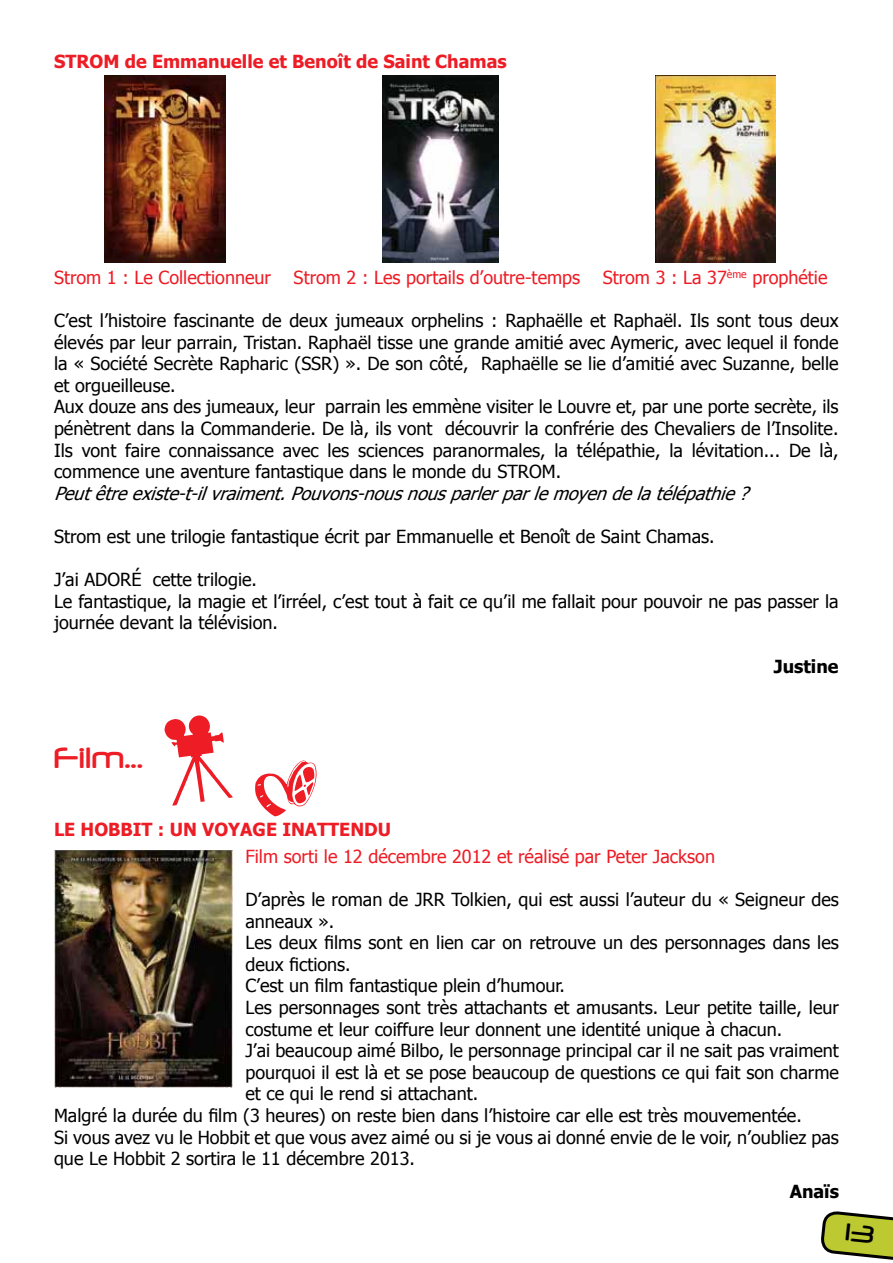
<style>
.page{position:relative;width:893px;height:1263px;background:#fff}
.page>*{position:absolute;margin:0;border:0;box-sizing:border-box;transform-origin:0 0}
.t1{font:34.5px "Neuropol";color:#ed1c25}
.t2{font:18px/21.6px "Tahoma";color:#000}
.t3{font:18px "Tahoma";color:#ed1c25}
.t4{font:italic 18px "Tahoma";color:#000}
.t5{font:700 18px "Tahoma";color:#ed1c25}
.t6{font:700 18px "Tahoma";color:#000}
</style>
<div class="page">
<img style="left:54px;top:850px;width:179px;height:237px">
<svg style="left:255px;top:760px;width:62px;height:56px"></svg>
<svg style="left:165px;top:715px;width:68px;height:90px"></svg>
<img style="left:104px;top:76px;width:121px;height:186px">
<img style="left:382px;top:76px;width:117px;height:186px">
<img style="left:656px;top:76px;width:119px;height:186px">
<svg style="left:821px;top:1211px;width:72px;height:49px"></svg>
<p class="t5" style="left:54px;top:49px;width:454px">STROM de Emmanuelle et Benoît de Saint Chamas</p>
<p class="t3" style="left:54px;top:265px;width:219px">Strom 1 : Le Collectionneur</p>
<p class="t3" style="left:294px;top:265px;width:288px">Strom 2 : Les portails d’outre-temps</p>
<p class="t3" style="left:603px;top:265px;width:226px">Strom 3 : La 37<sup>ème</sup> prophétie</p>
<p class="t2" style="left:54px;top:309px;width:786px">C’est l’histoire fascinante de deux jumeaux orphelins : Raphaëlle et Raphaël. Ils sont tous deux élevés par leur parrain, Tristan. Raphaël tisse une grande amitié avec Aymeric, avec lequel il fonde la « Société Secrète Rapharic (SSR) ». De son côté, Raphaëlle se lie d’amitié avec Suzanne, belle et orgueilleuse.<br>Aux douze ans des jumeaux, leur parrain les emmène visiter le Louvre et, par une porte secrète, ils pénètrent dans la Commanderie. De là, ils vont découvrir la confrérie des Chevaliers de l’Insolite.<br>Ils vont faire connaissance avec les sciences paranormales, la télépathie, la lévitation... De là, commence une aventure fantastique dans le monde du STROM.</p>
<p class="t4" style="left:54px;top:481px;width:703px">Peutêtreexiste-t-ilvraiment.Pouvons-nousnousparlerparlemoyendelatélépathie?</p>
<p class="t2" style="left:54px;top:525px;width:662px">Strom est une trilogie fantastique écrit par Emmanuelle et Benoît de Saint Chamas.</p>
<p class="t2" style="left:54px;top:568px;width:786px">J’ai ADORÉ cette trilogie.<br>Le fantastique, la magie et l’irréel, c’est tout à fait ce qu’il me fallait pour pouvoir ne pas passer la journée devant la télévision.</p>
<p class="t6" style="left:774px;top:653px;width:66px">Justine</p>
<h1 class="t1" style="left:54px;top:739px;width:91px">Film...</h1>
<p class="t5" style="left:54px;top:816px;width:241px">Le Hobbit : un voyage ina</p>
<p class="t5" style="left:317px;top:816px;width:36px">ttend</p>
<p class="t5" style="left:378px;top:816px;width:15px">u</p>
<p class="t3" style="left:245px;top:844px;width:471px">Film sorti le 12 décembre 2012 et réalisé par Peter Jackson</p>
<p class="t2" style="left:245px;top:888px;width:595px">D’après le roman de JRR Tolkien, qui est aussi l’auteur du « Seigneur des</p>
<p class="t2" style="left:245px;top:909px;width:90px">anneaux ».</p>
<p class="t2" style="left:245px;top:931px;width:595px">Les deux films sont en lien car on retrouve un des personnages dans les</p>
<p class="t2" style="left:245px;top:952px;width:107px">deux fictions.</p>
<p class="t2" style="left:245px;top:974px;width:321px">C’est un film fantastique plein d’humour.</p>
<p class="t2" style="left:245px;top:996px;width:595px">Les personnages sont très attachants et amusants. Leur petite taille, leur</p>
<p class="t2" style="left:245px;top:1017px;width:538px">costume et leur coiffure leur donnent une identité unique à chacun.</p>
<p class="t2" style="left:245px;top:1039px;width:595px">J’ai beaucoup aimé Bilbo, le personnage principal car il ne sait pas vraiment</p>
<p class="t2" style="left:245px;top:1060px;width:595px">pourquoi il est là et se pose beaucoup de questions ce qui fait son charme</p>
<p class="t2" style="left:245px;top:1082px;width:234px">et ce qui le rend si attachant.</p>
<p class="t2" style="left:54px;top:1104px;width:749px">Malgré la durée du film (3 heures) on reste bien dans l’histoire car elle est très mouvementée.</p>
<p class="t2" style="left:54px;top:1125px;width:786px">Si vous avez vu le Hobbit et que vous avez aimé ou si je vous ai donné envie de le voir, n’oubliez pas</p>
<p class="t2" style="left:54px;top:1147px;width:362px">que Le Hobbit 2 sortira le 11 décembre 2013.</p>
<p class="t6" style="left:790px;top:1178px;width:51px">Anaïs</p>
</div>
